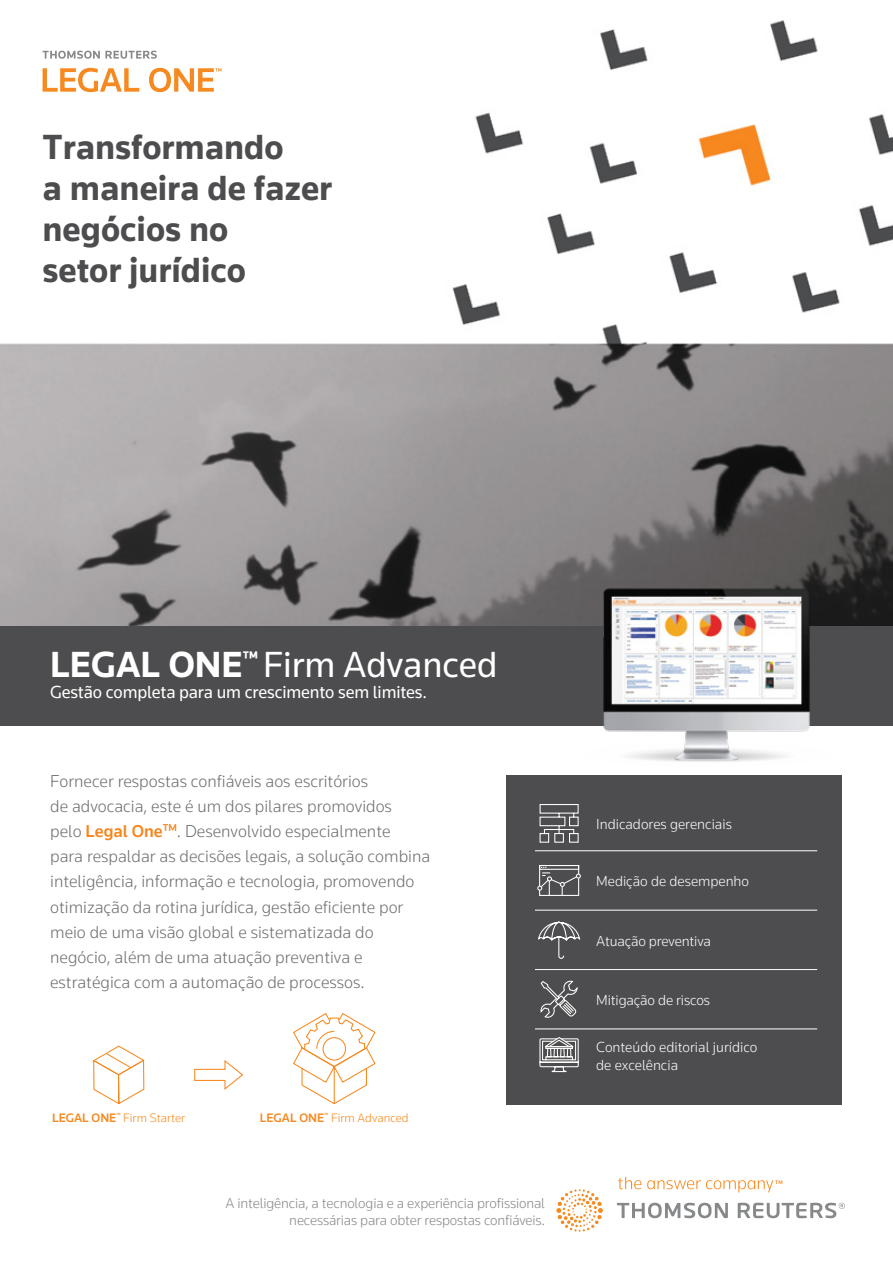
<style>
.page{position:relative;width:893px;height:1263px;background:#fff}
.page>*{position:absolute;margin:0;border:0;box-sizing:border-box;transform-origin:0 0}
.t1{font:37.35px "Knowledge 2017";color:#fff}
.t2{font:700 36px/40.8px "Knowledge 2017";color:#4d4d4f}
.t3{font:18px "Knowledge 2017";letter-spacing:-.01em;color:#fff}
.t4{font:300 17.7px/25px "Knowledge 2017";color:#6d6e71}
.t5{font:300 15px/18px "Knowledge 2017";color:#fff}
.t6{font:300 14.7px/17.7px "Knowledge 2017";letter-spacing:-.01em;color:#86888a;text-align:right}
.t7{font:300 12.6px "Knowledge 2017";color:#f6891f}
.s1{font-weight:700}
.s2{font-weight:500;color:#f6871f}
.s3{font-weight:500}
</style>
<div class="page">
<img style="left:0;top:20px;width:893px;height:606px">
<div style="left:0;top:626px;width:893px;height:100px;background:#4d4d4f"></div>
<svg style="left:556px;top:1177px;width:289px;height:55px"></svg>
<div style="left:507px;top:775px;width:335px;height:330px;background:#4d4d4f"></div>
<svg style="left:539px;top:804px;width:40px;height:39px"></svg>
<svg style="left:537px;top:865px;width:44px;height:31px"></svg>
<svg style="left:539px;top:1037px;width:40px;height:36px"></svg>
<svg style="left:540px;top:980px;width:38px;height:38px"></svg>
<svg style="left:538px;top:921px;width:42px;height:38px"></svg>
<hr style="left:535px;top:1028px;width:282px;height:1px;background:#fff">
<hr style="left:535px;top:969px;width:282px;height:1px;background:#fff">
<hr style="left:535px;top:910px;width:282px;height:1px;background:#fff">
<hr style="left:535px;top:850px;width:282px;height:1px;background:#fff">
<svg style="left:293px;top:1013px;width:83px;height:92px"></svg>
<svg style="left:194px;top:1060px;width:50px;height:30px"></svg>
<svg style="left:93px;top:1045px;width:52px;height:60px"></svg>
<img style="left:600px;top:585px;width:213px;height:177px">
<svg style="left:43px;top:51px;width:114px;height:8px"></svg>
<svg style="left:43px;top:68px;width:178px;height:24px"></svg>
<h2 class="t2" style="left:43px;top:126px;width:291px">Transformando<br>a maneira de fazer negócios no<br>setor jurídico</h2>
<h1 class="t1" style="left:50px;top:641px;width:449px"><span class="s1">LEGAL ONE</span><sup>™</sup> Firm Advanced</h1>
<p class="t3" style="left:50px;top:681px;width:378px">Gestão completa para um crescimento sem limites.</p>
<p class="t4" style="left:50px;top:768px;width:382px">Fornecer respostas confiáveis aos escritórios<br>de advocacia, este é um dos pilares promovidos<br>pelo <span class="s2">Legal One</span><sup>TM</sup>. Desenvolvido especialmente<br>para respaldar as decisões legais, a solução combina inteligência, informação e tecnologia, promovendo otimização da rotina jurídica, gestão eficiente por meio de uma visão global e sistematizada do negócio, além de uma atuação preventiva e estratégica com a automação de processos.</p>
<p class="t7" style="left:52px;top:1110px;width:135px"><span class="s3">LEGAL ONE</span><sup>™</sup> Firm Starter</p>
<p class="t7" style="left:260px;top:1110px;width:150px"><span class="s3">LEGAL ONE</span><sup>™</sup> Firm Advanced</p>
<p class="t6" style="left:226px;top:1193px;width:321px">A inteligência, a tecnologia e a experiência profissional necessárias para obter respostas confiáveis.</p>
<p class="t5" style="left:596px;top:815px;width:137px">Indicadores gerenciais</p>
<p class="t5" style="left:596px;top:872px;width:154px">Medição de desempenho</p>
<p class="t5" style="left:596px;top:931px;width:116px">Atuação preventiva</p>
<p class="t5" style="left:596px;top:991px;width:115px">Mitigação de riscos</p>
<p class="t5" style="left:596px;top:1038px;width:163px">Conteúdo editorial jurídico de excelência</p>
</div>
